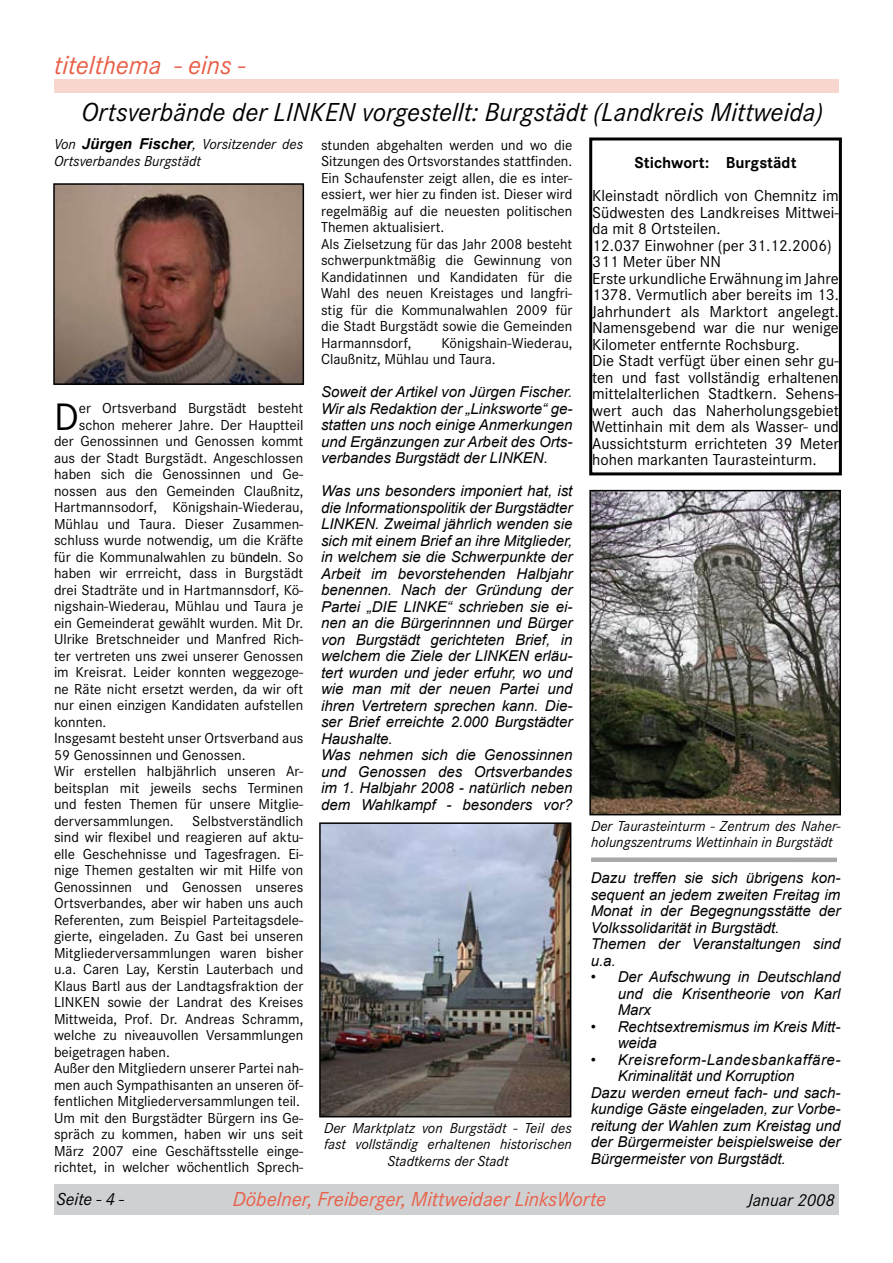
<style>
.page{position:relative;width:893px;height:1263px;background:#fff}
.page>*{position:absolute;margin:0;border:0;box-sizing:border-box;transform-origin:0 0}
.t1{font:39.75px "Corporate S";color:#000}
.t2{font:italic 27px "Corporate S";color:#000}
.t3{font:italic 27px "Corporate S";color:#e95f47}
.t4{font:italic 21px "Corporate S";color:#e95f47}
.t5{font:italic 18px "Corporate S";color:#000}
.t6{font:16.5px/16.5px "Corporate S";color:#000}
.t7{font:700 16.5px "Corporate S";color:#000}
.t8{font:15px/16.5px "Corporate S";color:#000}
.t9{font:italic 15px/16.5px "Arial";color:#000}
.t10{font:italic 15px/16.5px "Corporate S";color:#000}
.t11{font:italic 15px "Arial";letter-spacing:.035em;color:#000}
.s1{font-family:"Arial";font-weight:700}
.s2{font-family:"Arial";font-size:13.5px}
</style>
<div class="page">
<div style="left:54px;top:79px;width:785px;height:14px;background:#f9d5cf"></div>
<div style="left:54px;top:1184px;width:785px;height:31px;background:#cfd0d2"></div>
<div style="left:589px;top:137px;width:253px;height:338px;border:3px solid #000"></div>
<img style="left:56px;top:186px;width:245px;height:196px">
<div style="left:53px;top:183px;width:251px;height:202px;border:2px solid #000"></div>
<img style="left:322px;top:825px;width:246px;height:289px">
<div style="left:319px;top:822px;width:252px;height:295px;border:2px solid #000"></div>
<img style="left:592px;top:493px;width:246px;height:319px">
<div style="left:589px;top:490px;width:252px;height:325px;border:2px solid #000"></div>
<div style="left:591px;top:857px;width:246px;height:5px;background:#a7a8aa"></div>
<h2 class="t3" style="left:54px;top:50px;width:193px">titelthema - eins -</h2>
<h2 class="t2" style="left:82px;top:97px;width:743px">Ortsverbände der LINKEN vorgestellt: Burgstädt (Landkreis Mittweida)</h2>
<p class="t10" style="left:54px;top:136px;width:251px">Von <span class="s1">Jürgen Fischer</span>, Vorsitzender des<br>Ortsverbandes Burgstädt</p>
<p class="t8" style="left:321px;top:137px;width:253px">stunden abgehalten werden und wo die Sitzungen des Ortsvorstandes stattfinden.<br>Ein Schaufenster zeigt allen, die es inter&shy;essiert, wer hier zu finden ist. Dieser wird regelmäßig auf die neuesten politischen Themen aktualisiert.<br>Als Zielsetzung für das Jahr 2008 besteht schwerpunktmäßig die Gewinnung von Kandidatinnen und Kandidaten für die Wahl des neuen Kreistages und langfri&shy;stig für die Kommunalwahlen 2009 für die Stadt Burgstädt sowie die Gemeinden Harmannsdorf,</p>
<p class="t7" style="left:634px;top:153px;width:164px">Stichwort: Burgstädt</p>
<p class="t6" style="left:592px;top:188px;width:248px">Kleinstadt nördlich von Chemnitz im Südwesten des Landkreises Mittwei&shy;da mit 8 Ortsteilen.<br>12.037 Einwohner (per 31.12.2006)<br>311 Meter über NN<br>Erste urkundliche Erwähnung im Jahre 1378. Vermutlich aber bereits im 13.<br>Jahrhundert als Marktort angelegt.<br>Namensgebend war die nur wenige Kilometer entfernte Rochsburg.<br>Die Stadt verfügt über einen sehr gu&shy;ten und fast vollständig erhaltenen mittelalterlichen Stadtkern. Sehens&shy;wert auch das Naherholungsgebiet Wettinhain mit dem als Wasser- und Aussichtsturm errichteten 39 Meter hohen markanten Taurasteinturm.</p>
<p class="t8" style="left:321px;top:335px;width:253px;text-indent:121px">Königshain-Wiederau,<br>Claußnitz, Mühlau und Taura.</p>
<p class="t9" style="left:321px;top:384px;width:253px;text-align:justify">Soweit der Artikel von Jürgen Fischer.<br>Wir als Redaktion der „Linksworte“ ge&shy;statten uns noch einige Anmerkungen und Ergänzungen zur Arbeit des Orts&shy;verbandes Burgstädt der LINKEN.</p>
<p class="t9" style="left:321px;top:483px;width:253px">Was uns besonders imponiert hat, ist die Informationspolitik der Burgstädter LINKEN. Zweimal jährlich wenden sie sich mit einem Brief an ihre Mitglieder, in welchem sie die Schwerpunkte der Arbeit im bevorstehenden Halbjahr benennen. Nach der Gründung der Partei „DIE LINKE“ schrieben sie ei&shy;nen an die Bürgerinnnen und Bürger von Burgstädt gerichteten Brief, in welchem die Ziele der LINKEN erläu&shy;tert wurden und jeder erfuhr, wo und wie man mit der neuen Partei und ihren Vertretern sprechen kann. Die&shy;ser Brief erreichte 2.000 Burgstädter Haushalte.<br>Was nehmen sich die Genossinnen und Genossen des Ortsverbandes im 1. Halbjahr 2008 - natürlich neben dem Wahlkampf - besonders vor?</p>
<h1 class="t1" style="left:54px;top:394px;width:26px">D</h1>
<p class="t8" style="left:79px;top:400px;width:226px">er Ortsverband Burgstädt besteht</p>
<p class="t8" style="left:79px;top:416px;width:226px">schon meherer Jahre. Der Hauptteil</p>
<p class="t8" style="left:54px;top:433px;width:251px">der Genossinnen und Genossen kommt</p>
<p class="t8" style="left:54px;top:449px;width:251px">aus der Stadt Burgstädt. Angeschlossen</p>
<p class="t8" style="left:54px;top:466px;width:251px">haben sich die Genossinnen und Ge-</p>
<p class="t8" style="left:54px;top:482px;width:251px">nossen aus den Gemeinden Claußnitz,</p>
<p class="t8" style="left:54px;top:499px;width:251px">Hartmannsodorf, Königshain-Wiederau,</p>
<p class="t8" style="left:54px;top:515px;width:251px">Mühlau und Taura. Dieser Zusammen-</p>
<p class="t8" style="left:54px;top:532px;width:251px">schluss wurde notwendig, um die Kräfte</p>
<p class="t8" style="left:54px;top:548px;width:251px">für die Kommunalwahlen zu b<span class="s2">ündeln.</span> So</p>
<p class="t8" style="left:54px;top:565px;width:251px">haben wir errreicht, dass in Burgstädt</p>
<p class="t8" style="left:54px;top:581px;width:251px">drei Stadträte und in Hartmannsdorf, Kö-</p>
<p class="t8" style="left:54px;top:598px;width:251px">nigshain-Wiederau, Mühlau und Taura je</p>
<p class="t8" style="left:54px;top:614px;width:251px">ein Gemeinderat gewählt wurden. Mit Dr.</p>
<p class="t8" style="left:54px;top:631px;width:251px">Ulrike Bretschneider und Manfred Rich-</p>
<p class="t8" style="left:54px;top:647px;width:251px">ter vertreten uns zwei unserer Genossen</p>
<p class="t8" style="left:54px;top:664px;width:251px">im Kreisrat. Leider konnten weggezoge-</p>
<p class="t8" style="left:54px;top:680px;width:251px">ne Räte nicht ersetzt werden, da wir oft</p>
<p class="t8" style="left:54px;top:697px;width:251px">nur einen einzigen Kandidaten aufstellen</p>
<p class="t8" style="left:54px;top:713px;width:54px">konnten.</p>
<p class="t8" style="left:54px;top:730px;width:251px">Insgesamt besteht unser Ortsverband aus</p>
<p class="t8" style="left:54px;top:746px;width:193px">59 Genossinnen und Genossen.</p>
<p class="t8" style="left:54px;top:763px;width:251px">Wir erstellen halbjährlich unseren Ar-</p>
<p class="t8" style="left:54px;top:779px;width:251px">beitsplan mit jeweils sechs Terminen</p>
<p class="t8" style="left:54px;top:796px;width:251px">und festen Themen für unsere Mitglie-</p>
<p class="t8" style="left:54px;top:812px;width:251px">derversammlungen. Selbstverständlich</p>
<p class="t8" style="left:54px;top:829px;width:251px">sind wir flexibel und reagieren auf aktu-</p>
<p class="t8" style="left:54px;top:845px;width:251px">elle Geschehnisse und Tagesfragen. Ei-</p>
<p class="t8" style="left:54px;top:862px;width:251px">nige Themen gestalten wir mit Hilfe von</p>
<p class="t8" style="left:54px;top:878px;width:251px">Genossinnen und Genossen unseres</p>
<p class="t8" style="left:54px;top:895px;width:251px">Ortsverbandes, aber wir haben uns auch</p>
<p class="t8" style="left:54px;top:911px;width:251px">Referenten, zum Beispiel Parteitagsdele-</p>
<p class="t8" style="left:54px;top:928px;width:251px">gierte, eingeladen. Zu Gast bei unseren</p>
<p class="t8" style="left:54px;top:944px;width:251px">Mitgliederversammlungen waren bisher</p>
<p class="t8" style="left:54px;top:961px;width:251px">u.a. Caren Lay, Kerstin Lauterbach und</p>
<p class="t8" style="left:54px;top:977px;width:251px">Klaus Bartl aus der Landtagsfraktion der</p>
<p class="t8" style="left:54px;top:994px;width:251px">LINKEN sowie der Landrat des Kreises</p>
<p class="t8" style="left:54px;top:1010px;width:251px">Mittweida, Prof. Dr. Andreas Schramm,</p>
<p class="t8" style="left:54px;top:1027px;width:251px">welche zu niveauvollen Versammlungen</p>
<p class="t8" style="left:54px;top:1043px;width:117px">beigetragen haben.</p>
<p class="t8" style="left:54px;top:1060px;width:251px">Außer den Mitgliedern unserer Partei nah-</p>
<p class="t8" style="left:54px;top:1076px;width:251px">men auch Sympathisanten an unseren öf-</p>
<p class="t8" style="left:54px;top:1093px;width:248px">fentlichen Mitgliederversammlungen teil.</p>
<p class="t8" style="left:54px;top:1109px;width:251px">Um mit den Burgstädter Bürgern ins Ge-</p>
<p class="t8" style="left:54px;top:1126px;width:251px">spräch zu kommen, haben wir uns seit</p>
<p class="t8" style="left:54px;top:1142px;width:251px">März 2007 eine Geschäftsstelle einge-</p>
<p class="t8" style="left:54px;top:1159px;width:251px">richtet, in welcher wöchentlich Sprech-</p>
<p class="t10" style="left:591px;top:818px;width:251px">Der Taurasteinturm - Zentrum des Naher&shy;holungszentrums Wettinhain in Burgstädt</p>
<p class="t9" style="left:591px;top:870px;width:251px">Dazu treffen sie sich übrigens kon&shy;sequent an jedem zweiten Freitag im<br>Monat in der Begegnungsstätte der<br>Volkssolidarität in Burgstädt.<br>Themen der Veranstaltungen sind u.a.</p>
<p class="t9" style="left:618px;top:969px;width:224px;text-align:justify;text-indent:-27px">• Der Aufschwung in Deutschland und die Krisentheorie von Karl Marx</p>
<p class="t9" style="left:618px;top:1018px;width:224px;text-indent:-27px">• Rechtsextremismus im Kreis Mitt&shy;weida</p>
<p class="t11" style="left:591px;top:1050px;width:251px">• Kreisreform-Landesbankaffäre-</p>
<p class="t9" style="left:618px;top:1068px;width:178px">Kriminalität und Korruption</p>
<p class="t9" style="left:591px;top:1084px;width:251px">Dazu werden erneut fach- und sach-</p>
<p class="t9" style="left:591px;top:1101px;width:251px">kundige Gäste eingeladen, zur Vorbe-</p>
<p class="t9" style="left:591px;top:1117px;width:251px">reitung der Wahlen zum Kreistag und</p>
<p class="t9" style="left:591px;top:1134px;width:251px">der Bürgermeister beispielsweise der</p>
<p class="t9" style="left:591px;top:1150px;width:197px">Bürgermeister von Burgstädt.</p>
<p class="t10" style="left:324px;top:1120px;width:249px;text-align:center">Der Marktplatz von Burgstädt - Teil des fast vollständig erhaltenen historischen<br>Stadtkerns der Stadt</p>
<p class="t5" style="left:56px;top:1189px;width:69px">Seite - 4 -</p>
<h3 class="t4" style="left:233px;top:1187px;width:375px">Döbelner, Freiberger, Mittweidaer LinksWorte</h3>
<p class="t5" style="left:748px;top:1190px;width:89px">Januar 2008</p>
</div>
